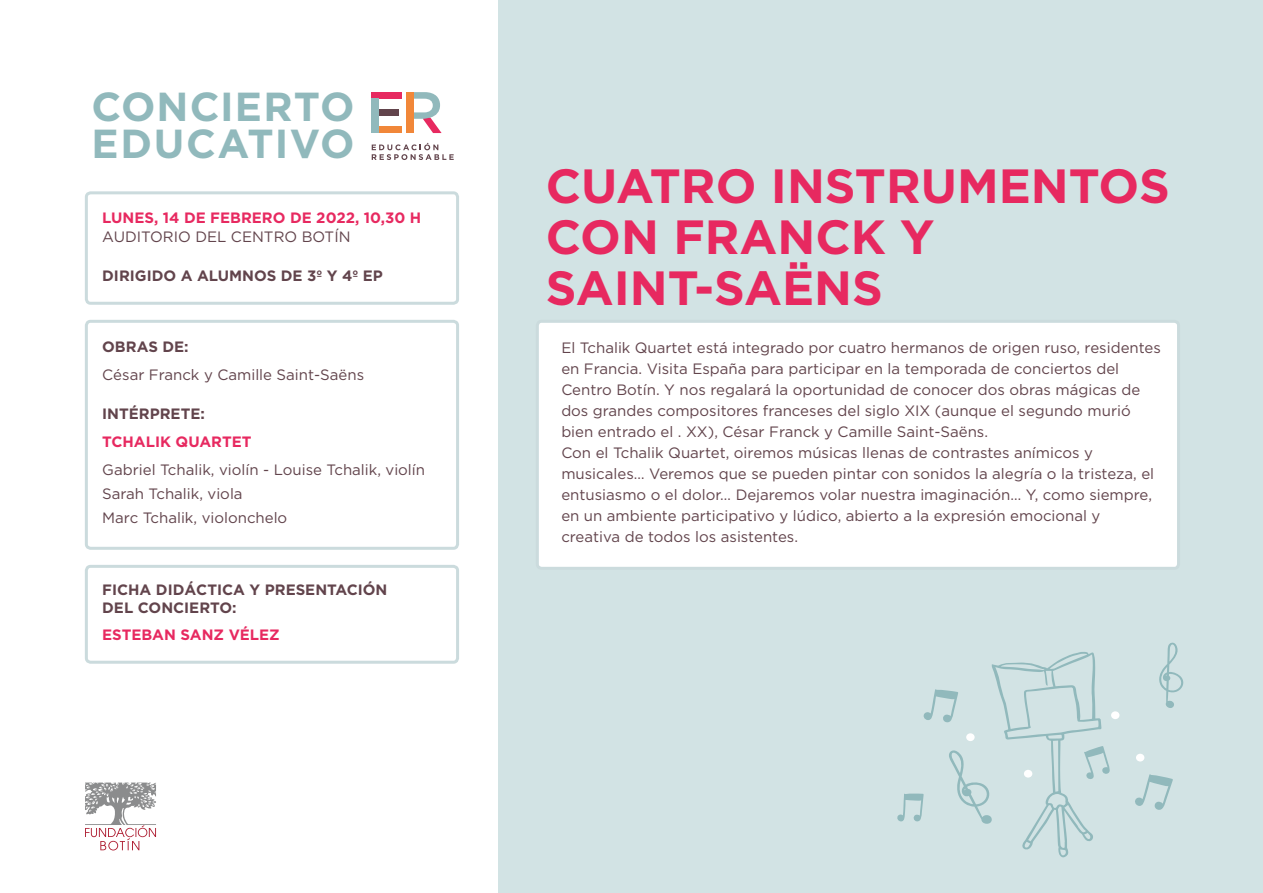
<style>
.page{position:relative;width:1263px;height:893px;background:#fff}
.page>*{position:absolute;margin:0;border:0;box-sizing:border-box;transform-origin:0 0}
.t1{font:700 48px/51px "Gotham";color:#e72960}
.t2{font:700 40.5px/37.5px "Gotham";letter-spacing:.025em;color:#91b9bc}
.t3{font:15px/21px "Gotham";color:#62444c}
.t4{font:700 15px/18px "Gotham";color:#62444c}
.t5{font:700 15px "Gotham";color:#e72960}
</style>
<div class="page">
<div style="left:498px;top:0;width:765px;height:893px;background:#d2e3e4"></div>
<div style="left:537px;top:321px;width:641px;height:247px;background:#fff;border-radius:4px"></div>
<div style="left:536px;top:320px;width:644px;height:250px;border:3px solid #cbdbdd;border-radius:4px"></div>
<svg style="left:372px;top:143px;width:82px;height:17px"></svg>
<div style="left:377px;top:109px;width:22px;height:7px;background:#62444c"></div>
<div style="left:371px;top:92px;width:30px;height:7px;background:#e72960"></div>
<div style="left:371px;top:127px;width:31px;height:6px;background:#f18739"></div>
<div style="left:371px;top:99px;width:7px;height:34px;background:#91b9bc"></div>
<svg style="left:414px;top:92px;width:28px;height:41px"></svg>
<div style="left:407px;top:92px;width:7px;height:41px;background:#f18739"></div>
<svg style="left:85px;top:782px;width:71px;height:68px"></svg>
<div style="left:85px;top:191px;width:374px;height:114px;border:3px solid #cbdbdd;border-radius:4px"></div>
<div style="left:85px;top:320px;width:374px;height:230px;border:3px solid #cbdbdd;border-radius:4px"></div>
<div style="left:85px;top:565px;width:374px;height:99px;border:3px solid #cbdbdd;border-radius:4px"></div>
<svg style="left:897px;top:642px;width:287px;height:215px"></svg>
<h2 class="t2" style="left:91px;top:86px;width:264px">CONCIERTO<br>EDUCATIVO</h2>
<p class="t5" style="left:102px;top:209px;width:321px">LUNES, 14 DE FEBRERO DE 2022, 10,30 H</p>
<p class="t3" style="left:102px;top:226px;width:250px">AUDITORIO DEL CENTRO BOTÍN</p>
<p class="t4" style="left:102px;top:266px;width:282px">DIRIGIDO A ALUMNOS DE 3º Y 4º EP</p>
<p class="t4" style="left:102px;top:338px;width:88px">OBRAS DE:</p>
<p class="t3" style="left:102px;top:364px;width:263px">César Franck y Camille Saint-Saëns</p>
<p class="t4" style="left:102px;top:405px;width:104px">INTÉRPRETE:</p>
<p class="t5" style="left:102px;top:433px;width:151px">TCHALIK QUARTET</p>
<p class="t3" style="left:102px;top:458px;width:324px;line-height:23.7px">Gabriel Tchalik, violín - Louise Tchalik, violín<br>Sarah Tchalik, viola<br>Marc Tchalik, violonchelo</p>
<p class="t4" style="left:102px;top:580px;width:287px">FICHA DIDÁCTICA Y PRESENTACIÓN<br>DEL CONCIERTO:</p>
<p class="t5" style="left:102px;top:626px;width:179px">ESTEBAN SANZ VÉLEZ</p>
<h1 class="t1" style="left:546px;top:159px;width:625px">CUATRO INSTRUMENTOS<br>CON FRANCK Y<br>SAINT-SAËNS</h1>
<p class="t3" style="left:561px;top:337px;width:601px">El Tchalik Quartet está integrado por cuatro hermanos de origen ruso, residentes en Francia. Visita España para participar en la temporada de conciertos del Centro Botín. Y nos regalará la oportunidad de conocer dos obras mágicas de dos grandes compositores franceses del siglo XIX (aunque el segundo murió bien entrado el . XX), César Franck y Camille Saint-Saëns.<br>Con el Tchalik Quartet, oiremos músicas llenas de contrastes anímicos y musicales… Veremos que se pueden pintar con sonidos la alegría o la tristeza, el entusiasmo o el dolor… Dejaremos volar nuestra imaginación… Y, como siempre, en un ambiente participativo y lúdico, abierto a la expresión emocional y creativa de todos los asistentes.</p>
</div>
